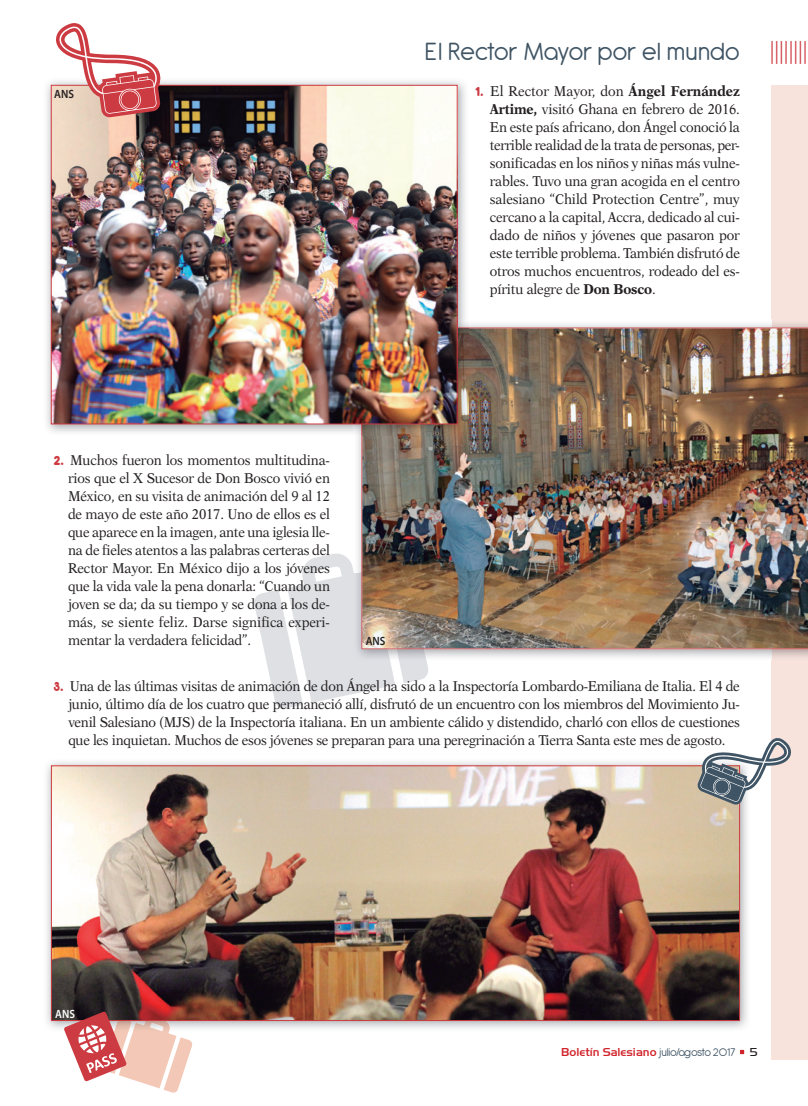
<style>
.page{position:relative;width:808px;height:1106px;background:#fff}
.page>*{position:absolute;margin:0;border:0;box-sizing:border-box;transform-origin:0 0}
.t1{font:27px "Antipasto";letter-spacing:-.01em;color:#3f5464}
.t2{font:14.25px/18px "New Aster LT Std";letter-spacing:-.01em;color:#231f20;text-align:justify;scale:.92 1}
.t3{font:500 12px "Handel Gothic EF";color:#d1232a}
.t4{font:600 12px "Myriad Pro";color:#231f20;scale:.9 1}
.t5{font:600 12px "Myriad Pro";color:#fff;scale:.9 1}
.s1{font-weight:200;font-size:36px;color:#cd3b42}
.s2{font-family:"Antipasto";font-weight:800;color:#cd3b42}
.s3{font-weight:700}
.s4{font-family:"Antipasto";font-weight:400;color:#3f5464}
.s5{font-weight:300;color:#231f20}
</style>
<div class="page">
<div style="left:772px;top:85px;width:36px;height:974px;background:#f7e2dc"></div>
<svg style="left:254px;top:553px;width:174px;height:156px"></svg>
<img style="left:354px;top:435px;width:7px;height:137px">
<img style="left:354px;top:572px;width:72px;height:88px">
<img style="left:361px;top:327px;width:447px;height:322px">
<img style="left:46px;top:762px;width:701px;height:267px">
<img style="left:53px;top:767px;width:685px;height:251px">
<svg style="left:64px;top:1011px;width:129px;height:82px"></svg>
<img style="left:46px;top:81px;width:316px;height:352px">
<img style="left:362px;top:81px;width:103px;height:239px">
<img style="left:361px;top:327px;width:108px;height:108px">
<img style="left:53px;top:87px;width:403px;height:335px">
<svg style="left:697px;top:738px;width:94px;height:67px"></svg>
<svg style="left:55px;top:23px;width:107px;height:95px"></svg>
<svg style="left:740px;top:1049px;width:4px;height:5px"></svg>
<p class="t4" style="left:54px;top:86px;width:23px">ANS</p>
<h1 class="t1" style="left:425px;top:36px;width:384px">El Rector Mayor por el mundo <span class="s1">IIIIIIII</span></h1>
<p class="t2" style="left:490px;top:82px;width:273px;text-indent:-15px"><span class="s2">1.</span> El Rector Mayor, don <span class="s3">Ángel Fernández Artime,</span> visitó Ghana en febrero de 2016.<br>En este país africano, don Ángel conoció la terrible realidad de la trata de personas, per&shy;sonificadas en los niños y niñas más vulne&shy;rables. Tuvo una gran acogida en el centro salesiano “Child Protection Centre”, muy cercano a la capital, Accra, dedicado al cui&shy;dado de niños y jóvenes que pasaron por este terrible problema. También disfrutó de otros muchos encuentros, rodeado del es&shy;píritu alegre de <span class="s3">Don Bosco</span>.</p>
<p class="t2" style="left:68px;top:451px;width:286px;text-indent:-15px"><span class="s2">2.</span> Muchos fueron los momentos multitudina&shy;rios que el X Sucesor de Don Bosco vivió en México, en su visita de animación del 9 al 12 de mayo de este año 2017. Uno de ellos es el que aparece en la imagen, ante una iglesia lle&shy;na de fieles atentos a las palabras certeras del Rector Mayor. En México dijo a los jóvenes que la vida vale la pena donarla: “Cuando un joven se da; da su tiempo y se dona a los de&shy;más, se siente feliz. Darse significa experi&shy;mentar la verdadera felicidad”.</p>
<p class="t2" style="left:68px;top:677px;width:731px;text-indent:-15px"><span class="s2">3.</span> Una de las últimas visitas de animación de don Ángel ha sido a la Inspectoría Lombardo-Emiliana de Italia. El 4 de junio, último día de los cuatro que permaneció allí, disfrutó de un encuentro con los miembros del Movimiento Ju&shy;venil Salesiano (MJS) de la Inspectoría italiana. En un ambiente cálido y distendido, charló con ellos de cuestiones que les inquietan. Muchos de esos jóvenes se preparan para una peregrinación a Tierra Santa este mes de agosto.</p>
<p class="t4" style="left:366px;top:633px;width:23px">ANS</p>
<p class="t5" style="left:55px;top:1006px;width:23px">ANS</p>
<p class="t3" style="left:561px;top:1044px;width:198px">Boletín Salesiano <span class="s4">julio/agosto 2017</span> <span class="s5">5</span></p>
</div>
